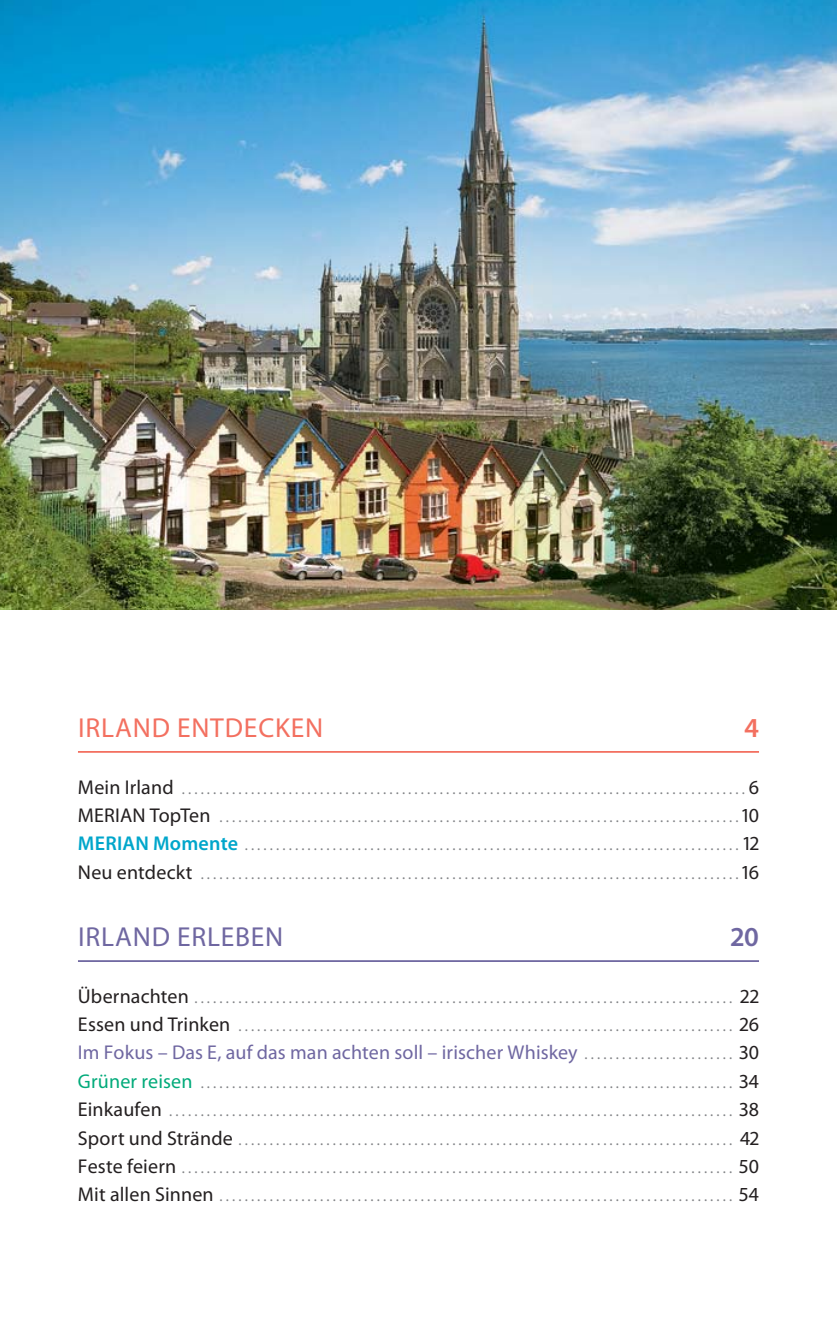
<style>
.page{position:relative;width:837px;height:1333px;background:#fff}
.page>*{position:absolute;margin:0;border:0;box-sizing:border-box;transform-origin:0 0}
.t1{font:27.5px "Myriad Pro";letter-spacing:.03em;color:#f37060}
.t2{font:27.5px "Myriad Pro";letter-spacing:.03em;color:#6f67a1}
.t3{font:600 27.5px "Myriad Pro";color:#6f67a1}
.t4{font:600 27.5px "Myriad Pro";color:#f37060}
.t5{font:20px "Myriad Pro";letter-spacing:.005em;color:#6f67a1}
.t6{font:15px/28.2px "Myriad Pro";color:#808285;text-align:justify}
.s1{font-size:20px;color:#231f20}
.s2{font-weight:600;font-size:20px;color:#00a6cb}
.s3{font-size:15px;color:#808285}
.s4{color:#231f20}
.s5{font-size:20px;color:#00aa7a}
</style>
<div class="page">
<hr style="left:78px;top:751px;width:680px;height:1px;background:#f37060">
<hr style="left:78px;top:960px;width:680px;height:1px;background:#6f67a1">
<img style="left:0;top:0;width:836px;height:609px">
<h1 class="t1" style="left:78px;top:717px;width:246px">IRLAND ENTDECKEN</h1>
<h1 class="t4" style="left:744px;top:717px;width:16px">4</h1>
<p class="t6" style="left:78px;top:775px;width:682px"><span class="s1">Mein Irland</span> . . . . . . . . . . . . . . . . . . . . . . . . . . . . . . . . . . . . . . . . . . . . . . . . . . . . . . . . . . . . . . . . . . . . . . . . . . . . . . . . . . . . . . . . . . <span class="s1">6<br>MERIAN TopTen</span> . . . . . . . . . . . . . . . . . . . . . . . . . . . . . . . . . . . . . . . . . . . . . . . . . . . . . . . . . . . . . . . . . . . . . . . . . . . . . . . . . . . <span class="s1">10<br></span><span class="s2">MERIAN Momente</span> . . . . . . . . . . . . . . . . . . . . . . . . . . . . . . . . . . . . . . . . . . . . . . . . . . . . . . . . . . . . . . . . . . . . . . . . . . . . . . . <span class="s1">12<br>Neu entdeckt</span> . . . . . . . . . . . . . . . . . . . . . . . . . . . . . . . . . . . . . . . . . . . . . . . . . . . . . . . . . . . . . . . . . . . . . . . . . . . . . . . . . . . . . . <span class="s1">16</span></p>
<h1 class="t2" style="left:78px;top:926px;width:206px">IRLAND ERLEBEN</h1>
<h1 class="t3" style="left:730px;top:926px;width:29px">20</h1>
<p class="t6" style="left:78px;top:984px;width:682px"><span class="s1">Übernachten</span> . . . . . . . . . . . . . . . . . . . . . . . . . . . . . . . . . . . . . . . . . . . . . . . . . . . . . . . . . . . . . . . . . . . . . . . . . . . . . . . . . . . . . . <span class="s1">22<br>Essen und Trinken</span> . . . . . . . . . . . . . . . . . . . . . . . . . . . . . . . . . . . . . . . . . . . . . . . . . . . . . . . . . . . . . . . . . . . . . . . . . . . . . . . <span class="s1">26</span></p>
<h2 class="t5" style="left:78px;top:1045px;width:682px">Im Fokus – Das E, auf das man achten soll – irischer Whiskey <span class="s3">. . . . . . . . . . . . . . . . . . . . . . . .</span> <span class="s4">30</span></h2>
<p class="t6" style="left:78px;top:1070px;width:682px"><span class="s5">Grüner reisen</span> . . . . . . . . . . . . . . . . . . . . . . . . . . . . . . . . . . . . . . . . . . . . . . . . . . . . . . . . . . . . . . . . . . . . . . . . . . . . . . . . . . . . . <span class="s1">34<br>Einkaufen</span> . . . . . . . . . . . . . . . . . . . . . . . . . . . . . . . . . . . . . . . . . . . . . . . . . . . . . . . . . . . . . . . . . . . . . . . . . . . . . . . . . . . . . . . . . . <span class="s1">38<br>Sport und Strände</span> . . . . . . . . . . . . . . . . . . . . . . . . . . . . . . . . . . . . . . . . . . . . . . . . . . . . . . . . . . . . . . . . . . . . . . . . . . . . . . . <span class="s1">42<br>Feste feiern</span> . . . . . . . . . . . . . . . . . . . . . . . . . . . . . . . . . . . . . . . . . . . . . . . . . . . . . . . . . . . . . . . . . . . . . . . . . . . . . . . . . . . . . . . . <span class="s1">50<br>Mit allen Sinnen</span> . . . . . . . . . . . . . . . . . . . . . . . . . . . . . . . . . . . . . . . . . . . . . . . . . . . . . . . . . . . . . . . . . . . . . . . . . . . . . . . . . . <span class="s1">54</span></p>
</div>
